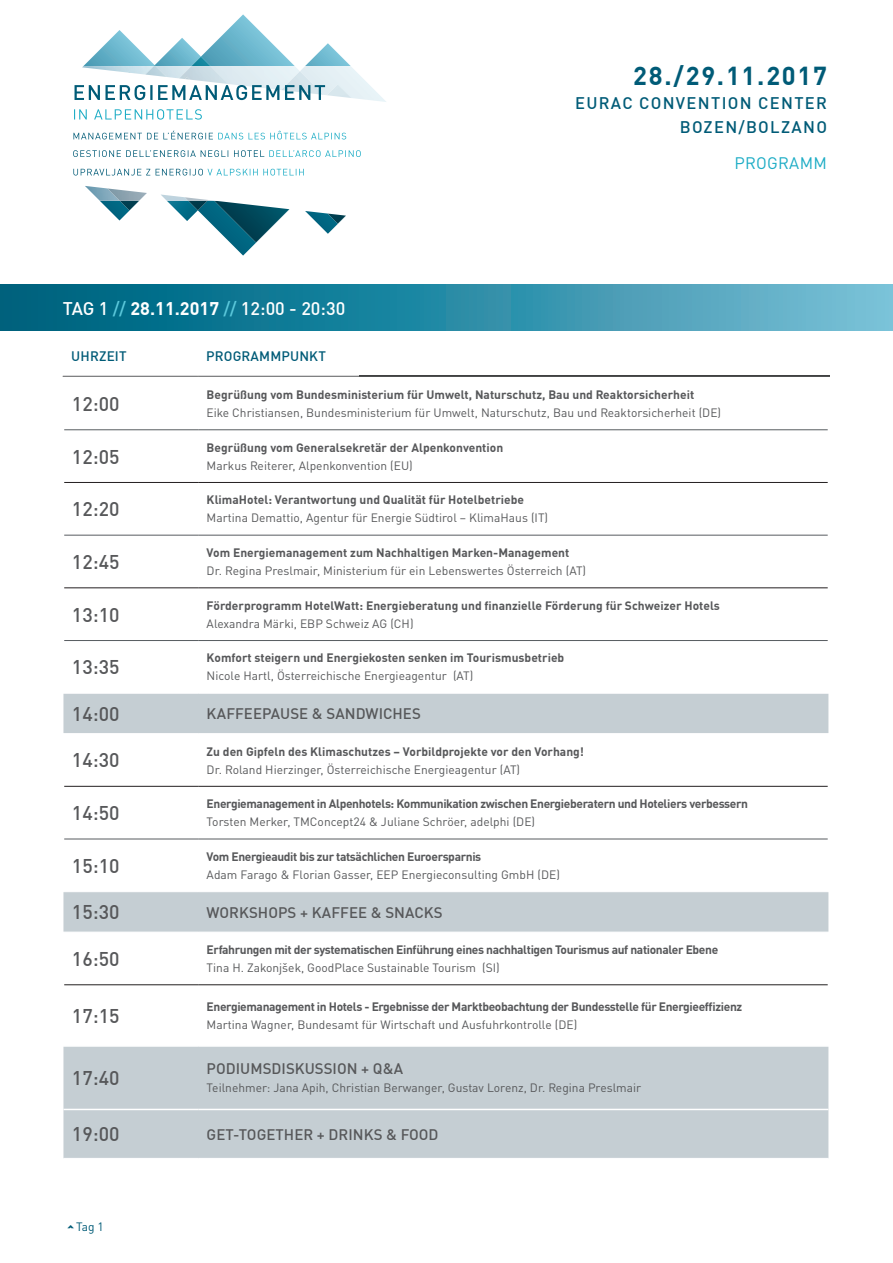
<style>
.page{position:relative;width:893px;height:1263px;background:#fff}
.page>*{position:absolute;margin:0;border:0;box-sizing:border-box;transform-origin:0 0}
.t1{font:700 25.5px "DINOT";letter-spacing:.07em;color:#005b77}
.t2{font:500 19.5px "DINOT";color:#57585a}
.t3{font:500 18px "DINOT";color:#fff}
.t4{font:500 16.5px/24px "DINOT";letter-spacing:.08em;color:#005b77;text-align:right}
.t5{font:16.5px "DINOT";letter-spacing:.02em;color:#1cacc5}
.t6{font:500 15px "DINOT";color:#57585a}
.t7{font:500 13.5px "DINOT";letter-spacing:.01em;color:#005b77}
.t8{font:12px "DINOT";color:#57585a}
.t9{font:700 12px "DINOT";letter-spacing:-.005em;color:#57585a}
.t10{font:700 12px "DINOT";letter-spacing:-.03em;color:#57585a}
.t11{font:12px "DINOT";color:#005b77}
.t12{font:900 12px "DINOT";color:#005b77}
.s1{color:#5bc8db}
.s2{font-weight:700}
</style>
<div class="page">
<svg style="left:73px;top:14px;width:288px;height:242px"></svg>
<svg style="left:0;top:285px;width:893px;height:45px;background:#2e8da7"></svg>
<svg style="left:63px;top:694px;width:765px;height:464px"></svg>
<hr style="left:63px;top:734px;width:1px;height:52px;background:#fff">
<hr style="left:197px;top:734px;width:2px;height:52px;background:#fff">
<hr style="left:63px;top:786px;width:1px;height:53px;background:#fff">
<hr style="left:197px;top:786px;width:2px;height:53px;background:#fff">
<hr style="left:63px;top:839px;width:1px;height:52px;background:#fff">
<hr style="left:197px;top:839px;width:2px;height:52px;background:#fff">
<hr style="left:63px;top:932px;width:1px;height:53px;background:#fff">
<hr style="left:197px;top:932px;width:2px;height:52px;background:#fff">
<hr style="left:63px;top:985px;width:1px;height:60px;background:#fff">
<hr style="left:197px;top:985px;width:2px;height:60px;background:#fff">
<hr style="left:64px;top:429px;width:134px;height:1px;background:#575c60">
<hr style="left:198px;top:429px;width:630px;height:1px;background:#575c60">
<hr style="left:64px;top:535px;width:134px;height:1px;background:#575c60">
<hr style="left:198px;top:535px;width:630px;height:1px;background:#575c60">
<hr style="left:64px;top:640px;width:134px;height:1px;background:#575c60">
<hr style="left:198px;top:640px;width:630px;height:1px;background:#575c60">
<hr style="left:64px;top:839px;width:134px;height:1px;background:#575c60">
<hr style="left:198px;top:839px;width:630px;height:1px;background:#575c60">
<hr style="left:64px;top:482px;width:134px;height:1px;background:#231f20">
<hr style="left:198px;top:482px;width:630px;height:1px;background:#231f20">
<hr style="left:64px;top:588px;width:134px;height:1px;background:#231f20">
<hr style="left:198px;top:588px;width:630px;height:1px;background:#231f20">
<hr style="left:64px;top:786px;width:134px;height:1px;background:#231f20">
<hr style="left:198px;top:786px;width:630px;height:1px;background:#231f20">
<hr style="left:64px;top:984px;width:134px;height:1px;background:#231f20">
<hr style="left:198px;top:984px;width:630px;height:1px;background:#231f20">
<hr style="left:63px;top:891px;width:135px;height:1px;background:#fff">
<hr style="left:198px;top:891px;width:631px;height:1px;background:#fff">
<hr style="left:63px;top:932px;width:135px;height:1px;background:#fff">
<hr style="left:198px;top:932px;width:631px;height:1px;background:#fff">
<hr style="left:63px;top:733px;width:135px;height:1px;background:#fff">
<hr style="left:198px;top:733px;width:631px;height:1px;background:#fff">
<hr style="left:63px;top:1045px;width:135px;height:2px;background:#fff">
<hr style="left:198px;top:1045px;width:631px;height:2px;background:#fff">
<hr style="left:63px;top:1109px;width:135px;height:1px;background:#fff">
<hr style="left:198px;top:1109px;width:630px;height:1px;background:#fff">
<svg style="left:63px;top:376px;width:766px;height:1px"></svg>
<h1 class="t1" style="left:633px;top:59px;width:195px">28./29.11.2017</h1>
<h3 class="t4" style="left:575px;top:91px;width:253px">EURAC CONVENTION CENTER<br>BOZEN/BOLZANO</h3>
<h3 class="t5" style="left:734px;top:152px;width:94px">PROGRAMM</h3>
<h3 class="t3" style="left:63px;top:297px;width:284px">TAG 1 <span class="s1">//</span> <span class="s2">28.11.2017</span> <span class="s1">//</span> 12:00 - 20:30</h3>
<p class="t7" style="left:71px;top:347px;width:57px">UHRZEIT</p>
<p class="t7" style="left:206px;top:347px;width:121px">PROGRAMMPUNKT</p>
<h2 class="t2" style="left:72px;top:391px;width:49px">12:00</h2>
<h2 class="t2" style="left:72px;top:444px;width:49px">12:05</h2>
<h2 class="t2" style="left:72px;top:497px;width:49px">12:20</h2>
<h2 class="t2" style="left:72px;top:549px;width:49px">12:45</h2>
<h2 class="t2" style="left:72px;top:602px;width:49px">13:10</h2>
<h2 class="t2" style="left:72px;top:655px;width:49px">13:35</h2>
<p class="t9" style="left:207px;top:387px;width:489px">Begrüßung vom Bundesministerium für Umwelt, Naturschutz, Bau und Reaktorsicherheit</p>
<p class="t8" style="left:207px;top:405px;width:516px">Eike Christiansen, Bundesministerium für Umwelt, Naturschutz, Bau und Reaktorsicherheit (DE)</p>
<p class="t9" style="left:207px;top:439px;width:298px">Begrüßung vom Generalsekretär der Alpenkonvention</p>
<p class="t8" style="left:207px;top:458px;width:208px">Markus Reiterer, Alpenkonvention (EU)</p>
<p class="t9" style="left:207px;top:492px;width:319px">KlimaHotel: Verantwortung und Qualität für Hotelbetriebe</p>
<p class="t8" style="left:207px;top:511px;width:343px">Martina Demattio, Agentur für Energie Südtirol – KlimaHaus (IT)</p>
<p class="t9" style="left:207px;top:545px;width:364px">Vom Energiemanagement zum Nachhaltigen Marken-Management</p>
<p class="t8" style="left:207px;top:563px;width:381px">Dr. Regina Preslmair, Ministerium für ein Lebenswertes Österreich (AT)</p>
<p class="t9" style="left:207px;top:598px;width:515px">Förderprogramm HotelWatt: Energieberatung und finanzielle Förderung für Schweizer Hotels</p>
<p class="t8" style="left:207px;top:616px;width:208px">Alexandra Märki, EBP Schweiz AG (CH)</p>
<p class="t9" style="left:207px;top:650px;width:359px">Komfort steigern und Energiekosten senken im Tourismusbetrieb</p>
<p class="t8" style="left:207px;top:669px;width:268px">Nicole Hartl, Österreichische Energieagentur (AT)</p>
<h2 class="t2" style="left:72px;top:701px;width:49px">14:00</h2>
<p class="t6" style="left:207px;top:704px;width:216px">KAFFEEPAUSE &amp; SANDWICHES</p>
<h2 class="t2" style="left:72px;top:748px;width:49px">14:30</h2>
<p class="t9" style="left:207px;top:743px;width:379px">Zu den Gipfeln des Klimaschutzes – Vorbildprojekte vor den Vorhang!</p>
<p class="t8" style="left:207px;top:762px;width:315px">Dr. Roland Hierzinger, Österreichische Energieagentur (AT)</p>
<h2 class="t2" style="left:72px;top:801px;width:49px">14:50</h2>
<h2 class="t2" style="left:72px;top:853px;width:49px">15:10</h2>
<p class="t10" style="left:207px;top:796px;width:543px">Energiemanagement in Alpenhotels: Kommunikation zwischen Energieberatern und Hoteliers verbessern</p>
<p class="t8" style="left:207px;top:814px;width:330px">Torsten Merker, TMConcept24 &amp; Juliane Schröer, adelphi (DE)</p>
<p class="t10" style="left:207px;top:849px;width:276px">Vom Energieaudit bis zur tatsächlichen Euroersparnis</p>
<p class="t8" style="left:207px;top:867px;width:355px">Adam Farago &amp; Florian Gasser, EEP Energieconsulting GmbH (DE)</p>
<h2 class="t2" style="left:72px;top:900px;width:49px">15:30</h2>
<p class="t6" style="left:207px;top:903px;width:237px">WORKSHOPS + KAFFEE &amp; SNACKS</p>
<h2 class="t2" style="left:72px;top:946px;width:49px">16:50</h2>
<p class="t10" style="left:207px;top:942px;width:513px">Erfahrungen mit der systematischen Einführung eines nachhaltigen Tourismus auf nationaler Ebene</p>
<p class="t8" style="left:207px;top:960px;width:295px">Tina H. Zakonjšek, GoodPlace Sustainable Tourism (SI)</p>
<h2 class="t2" style="left:72px;top:1003px;width:49px">17:15</h2>
<h2 class="t2" style="left:72px;top:1066px;width:49px">17:40</h2>
<p class="t10" style="left:207px;top:999px;width:537px">Energiemanagement in Hotels - Ergebnisse der Marktbeobachtung der Bundesstelle für Energieeffizienz</p>
<p class="t8" style="left:207px;top:1017px;width:372px">Martina Wagner, Bundesamt für Wirtschaft und Ausfuhrkontrolle (DE)</p>
<p class="t6" style="left:207px;top:1059px;width:198px">PODIUMSDISKUSSION + Q&amp;A</p>
<p class="t8" style="left:207px;top:1080px;width:436px">Teilnehmer: Jana Apih, Christian Berwanger, Gustav Lorenz, Dr. Regina Preslmair</p>
<h2 class="t2" style="left:72px;top:1122px;width:49px">19:00</h2>
<p class="t6" style="left:207px;top:1125px;width:233px">GET-TOGETHER + DRINKS &amp; FOOD</p>
<p class="t11" style="left:76px;top:1219px;width:29px">Tag 1</p>
<p class="t12" style="left:62px;top:1229px;width:6px;rotate:-90deg">›</p>
</div>
